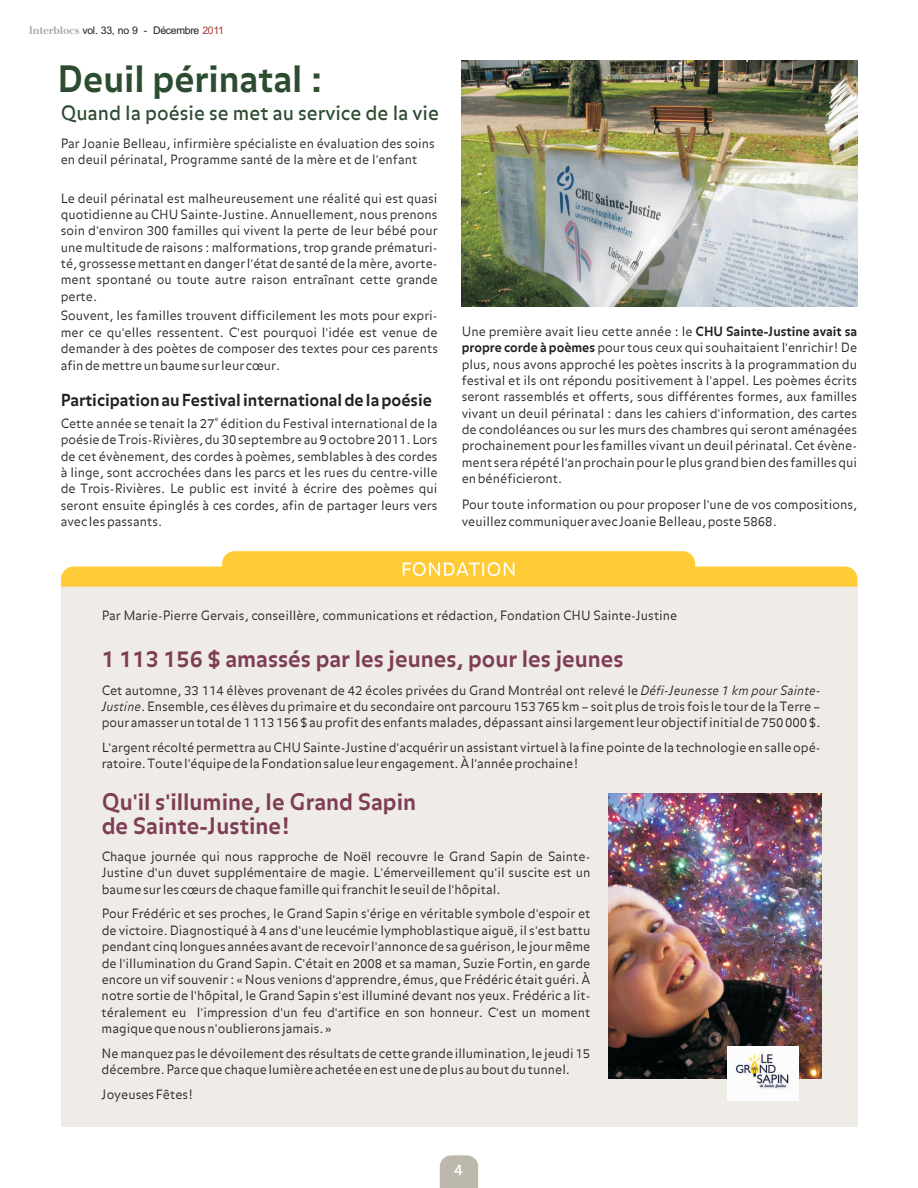
<style>
.page{position:relative;width:918px;height:1188px;background:#fff}
.page>*{position:absolute;margin:0;border:0;box-sizing:border-box;transform-origin:0 0}
.t1{font:700 36px "Balance";color:#2c4b30}
.t2{font:700 22.5px/24.6px "Balance";color:#7e3d54}
.t3{font:19.5px "Balance";color:#2c4b30}
.t4{font:700 16.5px "Balance";color:#231f20}
.t5{font:15px "Balance";color:#fff}
.t6{font:300 12.75px/16.4px "Balance";color:#231f20;text-align:justify}
.t7{font:10.5px "Arial";letter-spacing:-.03em;color:#231f20}
.t8{font:300 6.3px "Balance";color:#231f20}
.s1{font-family:"Walbaum Roman Os F,Bold";color:#a8a9ad}
.s2{color:#a73930}
.s3{font-weight:700}
.s4{font-style:italic}
</style>
<div class="page">
<img style="left:461px;top:61px;width:396px;height:246px">
<svg style="left:440px;top:1155px;width:38px;height:33px"></svg>
<div style="left:61px;top:586px;width:796px;height:541px;background:#efece8"></div>
<svg style="left:61px;top:551px;width:796px;height:36px"></svg>
<img style="left:608px;top:794px;width:213px;height:284px">
<img style="left:727px;top:1047px;width:71px;height:53px">
<p class="t7" style="left:29px;top:27px;width:197px"><span class="s1">Interblocs</span> vol. 33, no 9 - Décembre <span class="s2">2011</span></p>
<h1 class="t1" style="left:57px;top:63px;width:267px">Deuil périnatal :</h1>
<p class="t6" style="left:61px;top:136px;width:376px">Par Joanie Belleau, infirmière spécialiste en évaluation des soins en deuil périnatal, Programme santé de la mère et de l'enfant</p>
<p class="t6" style="left:61px;top:191px;width:378px">Le deuil périnatal est malheureusement une réalité qui est quasi quotidienne au CHU Sainte-Justine. Annuellement, nous prenons soin d'environ 300 familles qui vivent la perte de leur bébé pour une multitude de raisons : malformations, trop grande prématuri&shy;té, grossesse mettant en danger l'état de santé de la mère, avorte&shy;ment spontané ou toute autre raison entraînant cette grande perte.</p>
<p class="t6" style="left:61px;top:309px;width:379px">Souvent, les familles trouvent difficilement les mots pour expri&shy;mer ce qu'elles ressentent. C'est pourquoi l'idée est venue de demander à des poètes de composer des textes pour ces parents afin de mettre un baume sur leur cœur.</p>
<p class="t4" style="left:61px;top:393px;width:373px">Participation au Festival international de la poésie</p>
<p class="t8" style="left:215px;top:416px;width:5px">e</p>
<p class="t6" style="left:61px;top:416px;width:378px">Cette année se tenait la 27 édition du Festival international de la poésie de Trois-Rivières, du 30 septembre au 9 octobre 2011. Lors de cet évènement, des cordes à poèmes, semblables à des cordes à linge, sont accrochées dans les parcs et les rues du centre-ville de Trois-Rivières. Le public est invité à écrire des poèmes qui seront ensuite épinglés à ces cordes, afin de partager leurs vers avec les passants.</p>
<h3 class="t3" style="left:61px;top:105px;width:380px">Quand la poésie se met au service de la vie</h3>
<p class="t6" style="left:462px;top:324px;width:397px">Une première avait lieu cette année : le <span class="s3">CHU Sainte-Justine avait sa propre corde à poèmes</span> pour tous ceux qui souhaitaient l'enrichir! De plus, nous avons approché les poètes inscrits à la programmation du festival et ils ont répondu positivement à l'appel. Les poèmes écrits seront rassemblés et offerts, sous différentes formes, aux familles vivant un deuil périnatal : dans les cahiers d'information, des cartes de condoléances ou sur les murs des chambres qui seront aménagées prochainement pour les familles vivant un deuil périnatal. Cet évène&shy;ment sera répété l'an prochain pour le plus grand bien des familles qui en bénéficieront.</p>
<p class="t6" style="left:462px;top:498px;width:397px">Pour toute information ou pour proposer l'une de vos compositions, veuillez communiquer avec Joanie Belleau, poste 5868.</p>
<p class="t6" style="left:102px;top:608px;width:577px">Par Marie-Pierre Gervais, conseillère, communications et rédaction, Fondation CHU Sainte-Justine</p>
<h2 class="t2" style="left:102px;top:648px;width:523px">1 113 156 $ amassés par les jeunes, pour les jeunes</h2>
<p class="t6" style="left:102px;top:683px;width:720px">Cet automne, 33 114 élèves provenant de 42 écoles privées du Grand Montréal ont relevé le <span class="s4">Défi-Jeunesse 1 km pour Sainte-Justine</span>. Ensemble, ces élèves du primaire et du secondaire ont parcouru 153 765 km – soit plus de trois fois le tour de la Terre – pour amasser un total de 1 113 156 $ au profit des enfants malades, dépassant ainsi largement leur objectif initial de 750 000 $.</p>
<p class="t6" style="left:102px;top:740px;width:720px">L'argent récolté permettra au CHU Sainte-Justine d'acquérir un assistant virtuel à la fine pointe de la technologie en salle opé&shy;ratoire. Toute l'équipe de la Fondation salue leur engagement. À l'année prochaine!</p>
<h2 class="t2" style="left:102px;top:791px;width:316px">Qu'il s'illumine, le Grand Sapin de Sainte-Justine!</h2>
<p class="t6" style="left:102px;top:849px;width:490px">Chaque journée qui nous rapproche de Noël recouvre le Grand Sapin de Sainte-Justine d'un duvet supplémentaire de magie. L'émerveillement qu'il suscite est un baume sur les cœurs de chaque famille qui franchit le seuil de l'hôpital.</p>
<p class="t6" style="left:102px;top:906px;width:490px">Pour Frédéric et ses proches, le Grand Sapin s'érige en véritable symbole d'espoir et de victoire. Diagnostiqué à 4 ans d'une leucémie lymphoblastique aiguë, il s'est battu pendant cinq longues années avant de recevoir l'annonce de sa guérison, le jour même de l'illumination du Grand Sapin. C'était en 2008 et sa maman, Suzie Fortin, en garde encore un vif souvenir : « Nous venions d'apprendre, émus, que Frédéric était guéri. À notre sortie de l'hôpital, le Grand Sapin s'est illuminé devant nos yeux. Frédéric a lit&shy;téralement eu l'impression d'un feu d'artifice en son honneur. C'est un moment magique que nous n'oublierons jamais. »</p>
<p class="t6" style="left:102px;top:1046px;width:490px">Ne manquez pas le dévoilement des résultats de cette grande illumination, le jeudi 15 décembre. Parce que chaque lumière achetée en est une de plus au bout du tunnel.</p>
<p class="t6" style="left:102px;top:1087px;width:94px">Joyeuses Fêtes!</p>
<p class="t5" style="left:454px;top:1163px;width:10px">4</p>
</div>
